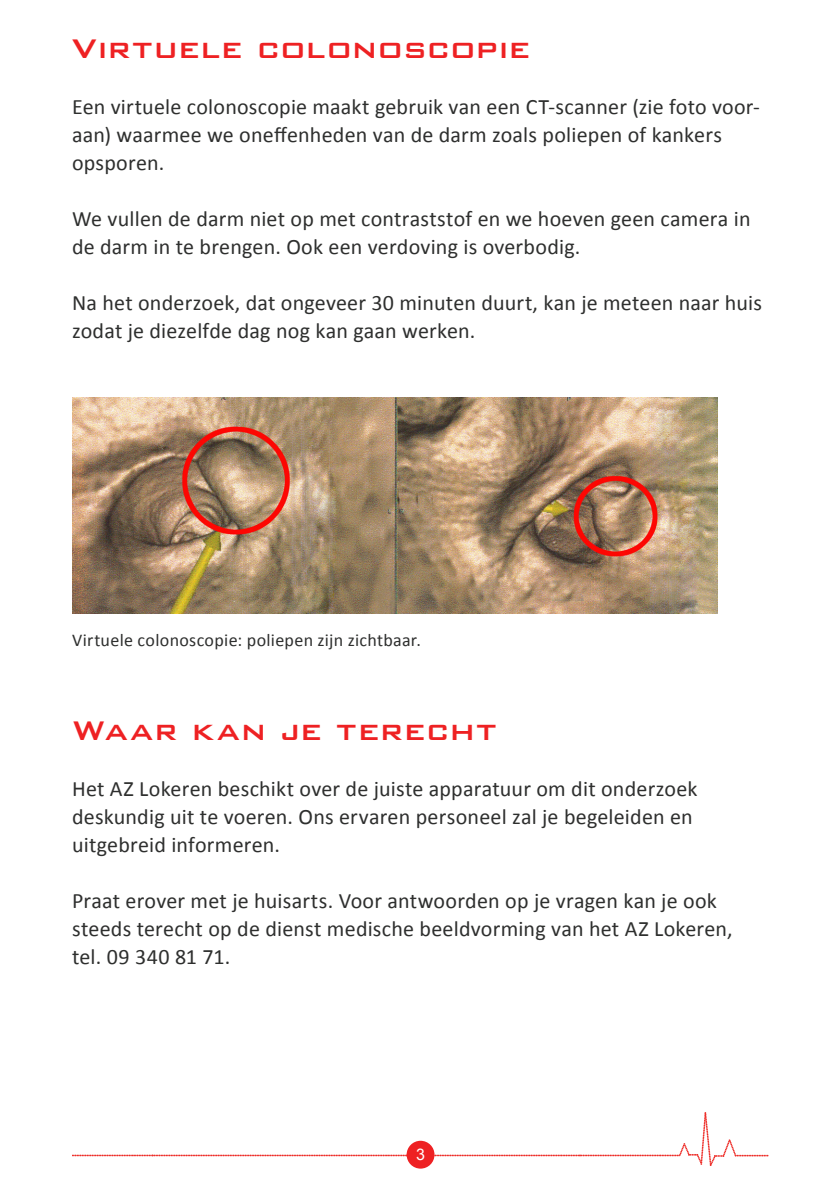
<style>
.page{position:relative;width:840px;height:1191px;background:#fff}
.page>*{position:absolute;margin:0;border:0;box-sizing:border-box;transform-origin:0 0}
.Katrien{font:500 36px "Bank Gothic BT";letter-spacing:.005em;color:#ee2123}
.Katrien-2{font:22px/28px "Calibri";letter-spacing:.01em;color:#2e2f2e}
.Katrien-3{font:18px "Calibri";letter-spacing:.015em;color:#2e2f2e}
.t1{font:16px "Arial";color:#fff}
</style>
<div class="page">
<svg style="left:72px;top:1112px;width:696px;height:54px"></svg>
<div style="left:406px;top:1140px;width:28px;height:28px;background:#ee2123;border-radius:50%"></div>
<img style="left:72px;top:397px;width:645px;height:216px">
<p class="Katrien" style="left:72px;top:29px;width:459px">Virtuele colonoscopie</p>
<p class="Katrien-2" style="left:72px;top:93px;width:689px">Een virtuele colonoscopie maakt gebruik van een CT-scanner (zie foto voor&shy;aan) waarmee we oneffenheden van de darm zoals poliepen of kankers opsporen.</p>
<p class="Katrien-2" style="left:72px;top:205px;width:679px">We vullen de darm niet op met contraststof en we hoeven geen camera in de darm in te brengen. Ook een verdoving is overbodig.</p>
<p class="Katrien-2" style="left:72px;top:289px;width:691px">Na het onderzoek, dat ongeveer 30 minuten duurt, kan je meteen naar huis zodat je diezelfde dag nog kan gaan werken.</p>
<p class="Katrien-3" style="left:72px;top:629px;width:350px">Virtuele colonoscopie: poliepen zijn zichtbaar.</p>
<p class="Katrien" style="left:72px;top:710px;width:426px">Waar kan je terecht</p>
<p class="Katrien-2" style="left:72px;top:774px;width:626px">Het AZ Lokeren beschikt over de juiste apparatuur om dit onderzoek deskundig uit te voeren. Ons ervaren personeel zal je begeleiden en uitgebreid informeren.</p>
<p class="Katrien-2" style="left:72px;top:886px;width:661px">Praat erover met je huisarts. Voor antwoorden op je vragen kan je ook steeds terecht op de dienst medische beeldvorming van het AZ Lokeren, tel. 09 340 81 71.</p>
<p class="t1" style="left:416px;top:1143px;width:10px">3</p>
</div>
